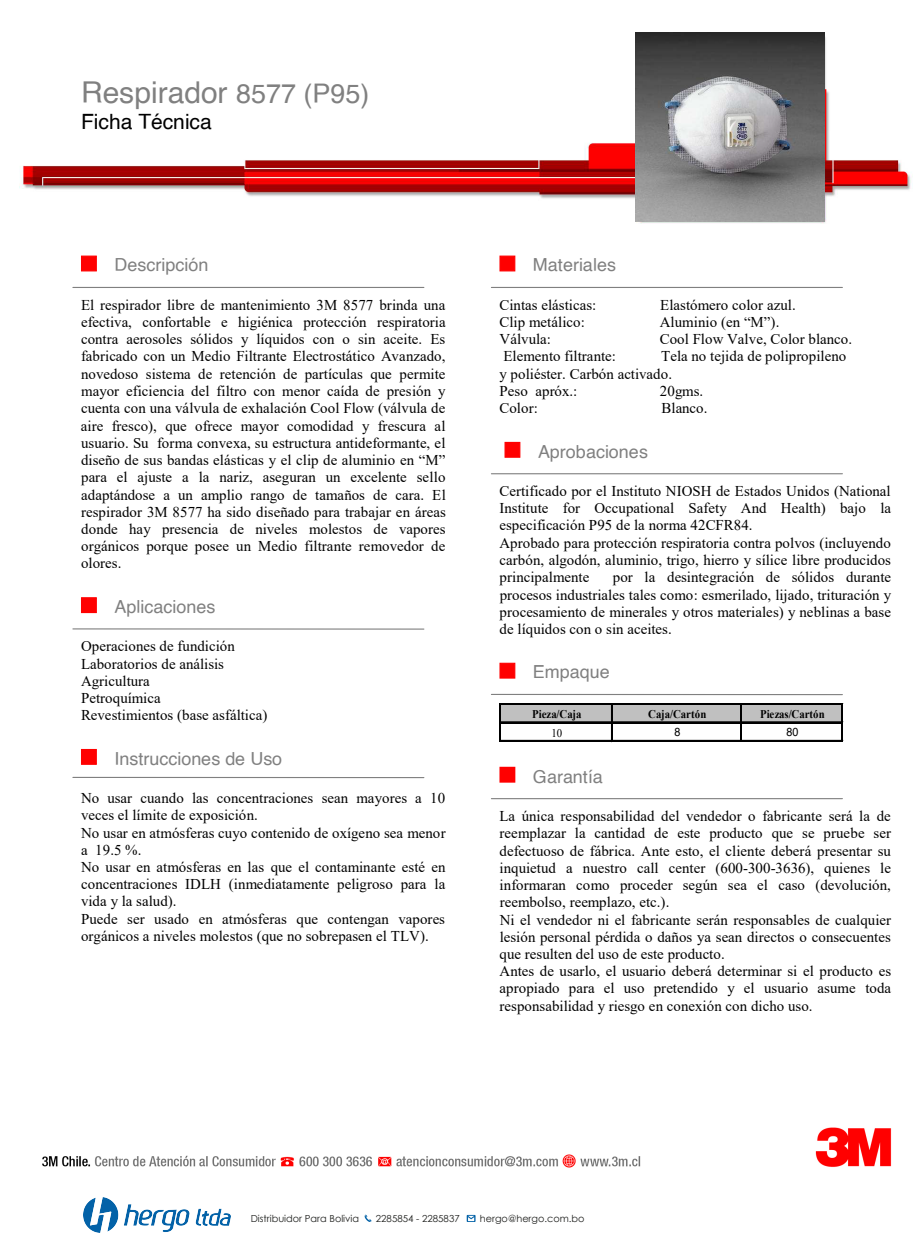
<style>
.page{position:relative;width:918px;height:1257px;background:#fff}
.page>*{position:absolute;margin:0;border:0;box-sizing:border-box;transform-origin:0 0}
.t1{font:30px "Helvetica";color:#808080}
.t2{font:21px "Helvetica";color:#000}
.t3{font:18px "Helvetica";color:#808080}
.t4{font:15px/17.2px "Times New Roman";color:#000}
.t5{font:15px "Helvetica";color:#1d1d1b}
.t6{font:700 11.7px "Times New Roman";color:#000;scale:.92 1}
.t7{font:11.7px "Helvetica";color:#000;scale:.92 1}
.t8{font:11.7px "Times New Roman";color:#000;scale:.92 1}
.t9{font:9.75px "Century Gothic";color:#1d1e1c}
.s1{font-size:27px}
</style>
<div class="page">
<img style="left:19px;top:32px;width:892px;height:1136px">
<div style="left:0;top:264px;width:914px;height:131px;background:#fff"></div>
<div style="left:0;top:396px;width:914px;height:131px;background:#fff"></div>
<div style="left:0;top:527px;width:914px;height:132px;background:#fff"></div>
<div style="left:0;top:659px;width:914px;height:132px;background:#fff"></div>
<div style="left:0;top:791px;width:914px;height:132px;background:#fff"></div>
<div style="left:0;top:923px;width:914px;height:132px;background:#fff"></div>
<div style="left:500px;top:704px;width:343px;height:19px;background:#c0c0c0"></div>
<hr style="left:500px;top:703px;width:1px;height:39px;background:#000">
<hr style="left:611px;top:705px;width:2px;height:37px;background:#000">
<hr style="left:741px;top:705px;width:1px;height:37px;background:#000">
<hr style="left:842px;top:705px;width:1px;height:37px;background:#000">
<hr style="left:501px;top:703px;width:342px;height:2px;background:#000">
<hr style="left:501px;top:722px;width:342px;height:1px;background:#000">
<hr style="left:501px;top:740px;width:342px;height:2px;background:#000">
<div style="left:500px;top:768px;width:15px;height:14px;background:#f00"></div>
<div style="left:499px;top:767px;width:16px;height:16px;border:1px solid #f00"></div>
<div style="left:505px;top:442px;width:15px;height:16px;background:#f00;border:1px solid #f00"></div>
<div style="left:81px;top:749px;width:16px;height:16px;background:#f00;border:1px solid #f00"></div>
<div style="left:499px;top:256px;width:16px;height:15px;background:#f00;border:1px solid #f00"></div>
<div style="left:499px;top:663px;width:16px;height:16px;background:#f00;border:1px solid #f00"></div>
<div style="left:81px;top:597px;width:16px;height:16px;background:#f00;border:1px solid #f00"></div>
<div style="left:81px;top:256px;width:16px;height:15px;background:#f00;border:1px solid #f00"></div>
<hr style="left:73px;top:287px;width:351px;height:1px;background:#808080">
<hr style="left:73px;top:628px;width:351px;height:2px;background:#808080">
<hr style="left:491px;top:694px;width:351px;height:1px;background:#808080">
<hr style="left:491px;top:287px;width:351px;height:1px;background:#808080">
<hr style="left:73px;top:777px;width:351px;height:1px;background:#808080">
<hr style="left:491px;top:473px;width:351px;height:1px;background:#808080">
<hr style="left:491px;top:798px;width:351px;height:1px;background:#808080">
<img style="left:636px;top:33px;width:189px;height:189px">
<img style="left:83px;top:1198px;width:147px;height:35px">
<svg style="left:365px;top:1215px;width:7px;height:7px"></svg>
<svg style="left:467px;top:1215px;width:9px;height:7px"></svg>
<h1 class="t1" style="left:81px;top:69px;width:290px">Respirador <span class="s1">8577 (P95)</span></h1>
<h2 class="t2" style="left:81px;top:106px;width:132px">Ficha Técnica</h2>
<p class="t3" style="left:114px;top:251px;width:95px">Descripción</p>
<p class="t4" style="left:81px;top:296px;width:366px;text-align:justify">El respirador libre de mantenimiento 3M 8577 brinda una efectiva, confortable e higiénica protección respiratoria contra aerosoles sólidos y líquidos con o sin aceite. Es fabricado con un Medio Filtrante Electrostático Avanzado, novedoso sistema de retención de partículas que permite mayor eficiencia del filtro con menor caída de presión y cuenta con una válvula de exhalación Cool Flow (válvula de aire fresco), que ofrece mayor comodidad y frescura al usuario. Su forma convexa, su estructura antideformante, el diseño de sus bandas elásticas y el clip de aluminio en “M” para el ajuste a la nariz, aseguran un excelente sello adaptándose a un amplio rango de tamaños de cara. El respirador 3M 8577 ha sido diseñado para trabajar en áreas donde hay presencia de niveles molestos de vapores orgánicos porque posee un Medio filtrante removedor de olores.</p>
<p class="t3" style="left:114px;top:593px;width:103px">Aplicaciones</p>
<p class="t4" style="left:81px;top:637px;width:188px">Operaciones de fundición<br>Laboratorios de análisis<br>Agricultura<br>Petroquímica<br>Revestimientos (base asfáltica)</p>
<p class="t3" style="left:114px;top:744px;width:169px">Instrucciones de Uso</p>
<p class="t4" style="left:81px;top:789px;width:366px">No usar cuando las concentraciones sean mayores a 10 veces el límite de exposición.<br>No usar en atmósferas cuyo contenido de oxígeno sea menor a 19.5 %.<br>No usar en atmósferas en las que el contaminante esté en concentraciones IDLH (inmediatamente peligroso para la vida y la salud).<br>Puede ser usado en atmósferas que contengan vapores orgánicos a niveles molestos (que no sobrepasen el TLV).</p>
<p class="t3" style="left:533px;top:251px;width:85px">Materiales</p>
<p class="t4" style="left:500px;top:296px;width:98px">Cintas elásticas:</p>
<p class="t4" style="left:660px;top:296px;width:137px">Elastómero color azul.</p>
<p class="t4" style="left:500px;top:313px;width:87px">Clip metálico:</p>
<p class="t4" style="left:660px;top:313px;width:121px">Aluminio (en “M”).</p>
<p class="t4" style="left:500px;top:330px;width:53px">Válvula:</p>
<p class="t4" style="left:660px;top:330px;width:194px">Cool Flow Valve, Color blanco.</p>
<p class="t4" style="left:503px;top:347px;width:114px">Elemento filtrante:</p>
<p class="t4" style="left:500px;top:347px;width:348px;text-indent:162px">Tela no tejida de polipropileno y poliéster. Carbón activado.<br>Peso apróx.:</p>
<p class="t4" style="left:660px;top:382px;width:45px">20gms.</p>
<p class="t4" style="left:500px;top:399px;width:40px">Color:</p>
<p class="t4" style="left:662px;top:399px;width:48px">Blanco.</p>
<p class="t3" style="left:538px;top:438px;width:112px">Aprobaciones</p>
<p class="t4" style="left:500px;top:482px;width:393px">Certificado por el Instituto NIOSH de Estados Unidos (National Institute for Occupational Safety And Health) bajo la especificación P95 de la norma 42CFR84.<br>Aprobado para protección respiratoria contra polvos (incluyendo carbón, algodón, aluminio, trigo, hierro y sílice libre producidos principalmente</p>
<p class="t4" style="left:500px;top:568px;width:393px;text-align:justify;text-indent:113px">por la desintegración de sólidos durante procesos industriales tales como: esmerilado, lijado, trituración y procesamiento de minerales y otros materiales) y neblinas a base de líquidos con o sin aceites.</p>
<p class="t3" style="left:533px;top:658px;width:78px">Empaque</p>
<p class="t6" style="left:532px;top:706px;width:55px">Pieza/Caja</p>
<p class="t6" style="left:648px;top:706px;width:65px">Caja/Cartón</p>
<p class="t6" style="left:760px;top:706px;width:72px">Piezas/Cartón</p>
<p class="t8" style="left:551px;top:725px;width:13px">10</p>
<p class="t7" style="left:674px;top:723px;width:8px">8</p>
<p class="t7" style="left:786px;top:723px;width:14px">80</p>
<p class="t3" style="left:533px;top:762px;width:71px">Garantía</p>
<p class="t4" style="left:500px;top:807px;width:393px">La única responsabilidad del vendedor o fabricante será la de reemplazar la cantidad de este producto que se pruebe ser defectuoso de fábrica. Ante esto, el cliente deberá presentar su inquietud a nuestro call center (600-300-3636), quienes le informaran como proceder según sea el caso (devolución, reembolso, reemplazo, etc.).<br>Ni el vendedor ni el fabricante serán responsables de cualquier lesión personal pérdida o daños ya sean directos o consecuentes que resulten del uso de este producto.<br>Antes de usarlo, el usuario deberá determinar si el producto es apropiado para el uso pretendido y el usuario asume toda responsabilidad y riesgo en conexión con dicho uso.</p>
<p class="t9" style="left:251px;top:1212px;width:110px">Distribuidor Para Bolivia</p>
<p class="t9" style="left:376px;top:1212px;width:85px">2285854 - 2285837</p>
<p class="t9" style="left:480px;top:1212px;width:106px">hergo@hergo.com.bo</p>
<p class="t5" style="left:261px;top:1213px;width:162px">Distribuidor Para Bolivia</p>
<p class="t5" style="left:454px;top:1213px;width:132px">2285854 - 2285837</p>
</div>
